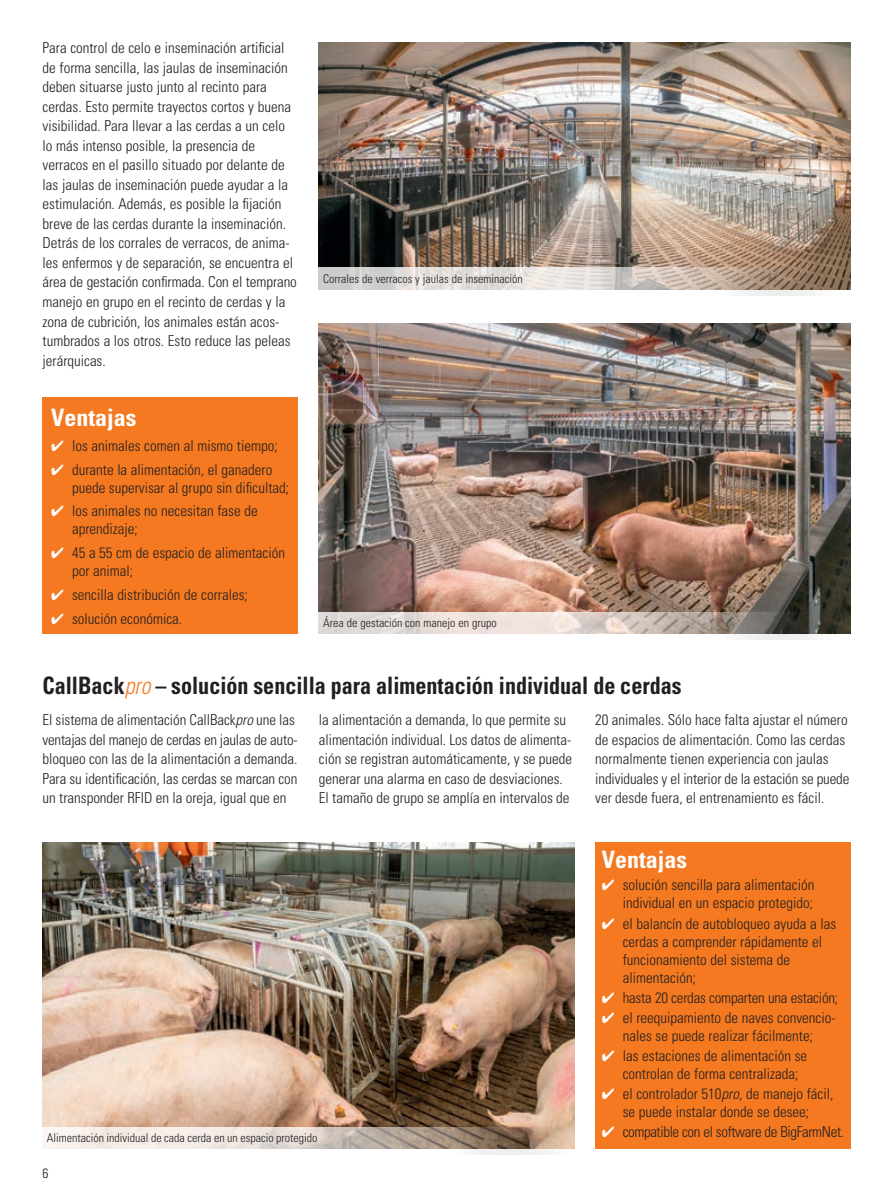
<style>
.page{position:relative;width:893px;height:1191px;background:#fff}
.page>*{position:absolute;margin:0;border:0;box-sizing:border-box;transform-origin:0 0}
.t1{font:700 condensed 24px "Univers LT Std";color:#231f20;scale:.92 1}
.t2{font:700 condensed 24px "Univers LT Std";color:#fff}
.t3{font:300 condensed 15px/19.5px "Univers LT Std";color:#231f20}
.t4{font:300 condensed 15px "Univers LT Std";letter-spacing:-.025em;color:#231f20}
.t5{font:300 condensed 13.5px "Univers LT Std";color:#231f20}
.t6{font:300 condensed 12px "Univers LT Std";color:#231f20}
.s1{color:#fff}
.s2{font-weight:300;font-style:italic;color:#f47921}
.s3{font-style:italic}
</style>
<div class="page">
<img style="left:319px;top:43px;width:531px;height:225px">
<img style="left:319px;top:323px;width:531px;height:289px">
<svg style="left:318px;top:268px;width:532px;height:28px"></svg>
<img style="left:43px;top:842px;width:531px;height:285px">
<svg style="left:43px;top:1127px;width:532px;height:27px"></svg>
<svg style="left:318px;top:612px;width:532px;height:28px"></svg>
<hr style="left:892px;top:723px;width:1px;height:68px;background:#f58220">
<div style="left:595px;top:842px;width:255px;height:306px;background:#f47921"></div>
<div style="left:43px;top:397px;width:255px;height:237px;background:#f47921"></div>
<p class="t3" style="left:43px;top:38px;width:256px">Para control de celo e inseminación artificial de forma sencilla, las jaulas de inseminación deben situarse justo junto al recinto para cerdas. Esto permite trayectos cortos y buena visibilidad. Para llevar a las cerdas a un celo lo más intenso posible, la presencia de verracos en el pasillo situado por delante de las jaulas de inseminación puede ayudar a la estimulación. Además, es posible la fijación breve de las cerdas durante la inseminación.<br>Detrás de los corrales de verracos, de anima&shy;les enfermos y de separación, se encuentra el área de gestación confirmada. Con el temprano manejo en grupo en el recinto de cerdas y la zona de cubrición, los animales están acos&shy;tumbrados a los otros. Esto reduce las peleas jerárquicas.</p>
<h1 class="t2" style="left:51px;top:402px;width:87px">Ventajas</h1>
<p class="t3" style="left:51px;top:436px;width:228px"><span class="s1">✔</span> los animales comen al mismo tiempo;</p>
<p class="t3" style="left:72px;top:460px;width:219px;line-height:18px;text-indent:-21px"><span class="s1">✔</span> durante la alimentación, el ganadero puede supervisar al grupo sin dificultad;</p>
<p class="t3" style="left:72px;top:502px;width:187px;line-height:18px;text-indent:-21px"><span class="s1">✔</span> los animales no necesitan fase de aprendizaje;</p>
<p class="t3" style="left:72px;top:544px;width:215px;line-height:18px;text-indent:-21px"><span class="s1">✔</span> 45 a 55 cm de espacio de alimentación por animal;</p>
<p class="t3" style="left:51px;top:585px;width:198px"><span class="s1">✔</span> sencilla distribución de corrales;</p>
<p class="t3" style="left:51px;top:608px;width:133px"><span class="s1">✔</span> solución económica.</p>
<p class="t6" style="left:323px;top:272px;width:201px">Corrales de verracos y jaulas de inseminación</p>
<p class="t6" style="left:323px;top:616px;width:175px">Área de gestación con manejo en grupo</p>
<h1 class="t1" style="left:43px;top:670px;width:696px">CallBack<span class="s2">pro</span> – solución sencilla para alimentación individual de cerdas</h1>
<p class="t3" style="left:43px;top:710px;width:257px">El sistema de alimentación CallBack<span class="s3">pro</span> une las ventajas del manejo de cerdas en jaulas de auto&shy;bloqueo con las de la alimentación a demanda.<br>Para su identificación, las cerdas se marcan con un transponder RFID en la oreja, igual que en</p>
<p class="t3" style="left:319px;top:710px;width:255px">la alimentación a demanda, lo que permite su alimentación individual. Los datos de alimenta&shy;ción se registran automáticamente, y se puede generar una alarma en caso de desviaciones.<br>El tamaño de grupo se amplía en intervalos de</p>
<p class="t3" style="left:595px;top:710px;width:256px">20 animales. Sólo hace falta ajustar el número de espacios de alimentación. Como las cerdas normalmente tienen experiencia con jaulas individuales y el interior de la estación se puede ver desde fuera, el entrenamiento es fácil.</p>
<p class="t6" style="left:47px;top:1130px;width:272px">Alimentación individual de cada cerda en un espacio protegido</p>
<p class="t5" style="left:43px;top:1165px;width:7px">6</p>
<h1 class="t2" style="left:602px;top:845px;width:87px">Ventajas</h1>
<p class="t3" style="left:602px;top:876px;width:214px;line-height:18px;text-align:right"><span class="s1">✔</span> solución sencilla para alimentación individual en un espacio protegido;</p>
<p class="t3" style="left:623px;top:914px;width:215px;line-height:18px;text-indent:-21px"><span class="s1">✔</span> el balancín de autobloqueo ayuda a las cerdas a comprender rápidamente el funcionamiento del sistema de alimentación;</p>
<p class="t3" style="left:602px;top:987px;width:238px"><span class="s1">✔</span> hasta 20 cerdas comparten una estación;</p>
<p class="t3" style="left:602px;top:1008px;width:235px;line-height:18px;text-align:center"><span class="s1">✔</span> el reequipamiento de naves convencio&shy;nales se puede realizar fácilmente;</p>
<p class="t3" style="left:623px;top:1046px;width:186px;line-height:18px;text-indent:-21px"><span class="s1">✔</span> las estaciones de alimentación se controlan de forma centralizada;</p>
<p class="t3" style="left:602px;top:1084px;width:233px;line-height:18px;text-align:center"><span class="s1">✔</span> el controlador 510<span class="s3">pro</span>, de manejo fácil, se puede instalar donde se desee;</p>
<p class="t4" style="left:602px;top:1123px;width:244px"><span class="s1">✔</span> compatible con el software de BigFarmNet.</p>
</div>
